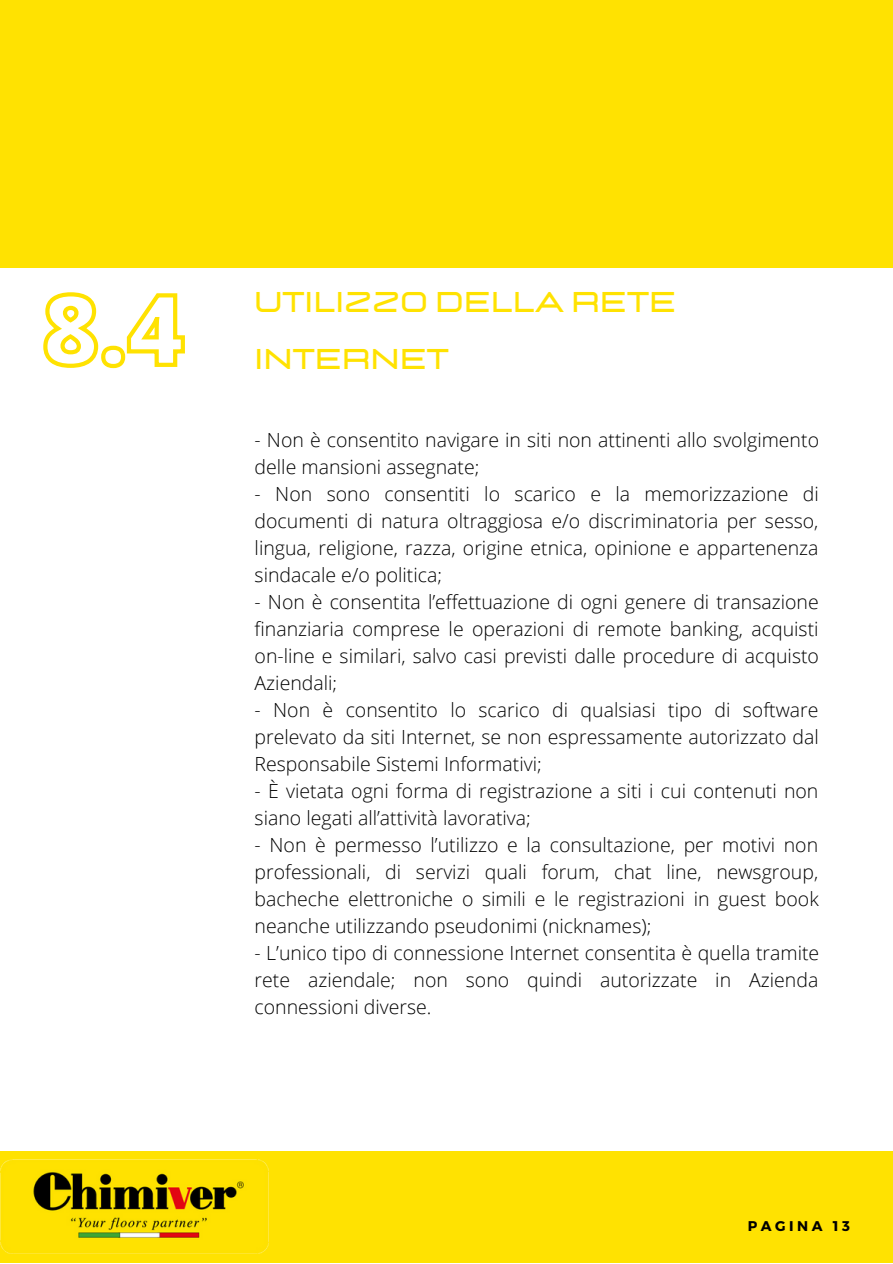
<style>
.page{position:relative;width:893px;height:1264px;background:#fff}
.page>*{position:absolute;margin:0;border:0;box-sizing:border-box;transform-origin:0 0}
.t1{font:700 28.5px/56.2px "Lastica";color:#ffe201}
.t2{font:300 19.5px/27px "Open Sans";color:#000;text-align:justify}
.t3{font:700 14.1px "Montserrat";letter-spacing:.25em;color:#000}
</style>
<div class="page">
<div style="left:0;top:0;width:892px;height:268px;background:#ffe201"></div>
<div style="left:0;top:1151px;width:892px;height:111px;background:#ffe201"></div>
<svg style="left:43px;top:292px;width:142px;height:77px"></svg>
<img style="left:0;top:1159px;width:269px;height:94px">
<h1 class="t1" style="left:254px;top:275px;width:423px">UTILIZZO DELLA RETE<br>INTERNET</h1>
<p class="t2" style="left:254px;top:426px;width:566px">- Non è consentito navigare in siti non attinenti allo svolgimento delle mansioni assegnate;</p>
<p class="t2" style="left:254px;top:480px;width:565px">- Non sono consentiti lo scarico e la memorizzazione di documenti di natura oltraggiosa e/o discriminatoria per sesso, lingua, religione, razza, origine etnica, opinione e appartenenza sindacale e/o politica;</p>
<p class="t2" style="left:254px;top:587px;width:566px">- Non è consentita l’effettuazione di ogni genere di transazione finanziaria comprese le operazioni di remote banking, acquisti on-line e similari, salvo casi previsti dalle procedure di acquisto Aziendali;</p>
<p class="t2" style="left:254px;top:695px;width:565px">- Non è consentito lo scarico di qualsiasi tipo di software prelevato da siti Internet, se non espressamente autorizzato dal Responsabile Sistemi Informativi;</p>
<p class="t2" style="left:254px;top:776px;width:565px">- È vietata ogni forma di registrazione a siti i cui contenuti non siano legati all’attività lavorativa;</p>
<p class="t2" style="left:254px;top:830px;width:565px">- Non è permesso l’utilizzo e la consultazione, per motivi non professionali, di servizi quali forum, chat line, newsgroup, bacheche elettroniche o simili e le registrazioni in guest book neanche utilizzando pseudonimi (nicknames);</p>
<p class="t2" style="left:254px;top:938px;width:566px">- L’unico tipo di connessione Internet consentita è quella tramite rete aziendale; non sono quindi autorizzate in Azienda connessioni diverse.</p>
<p class="t3" style="left:747px;top:1216px;width:104px">PAGINA 13</p>
</div>
